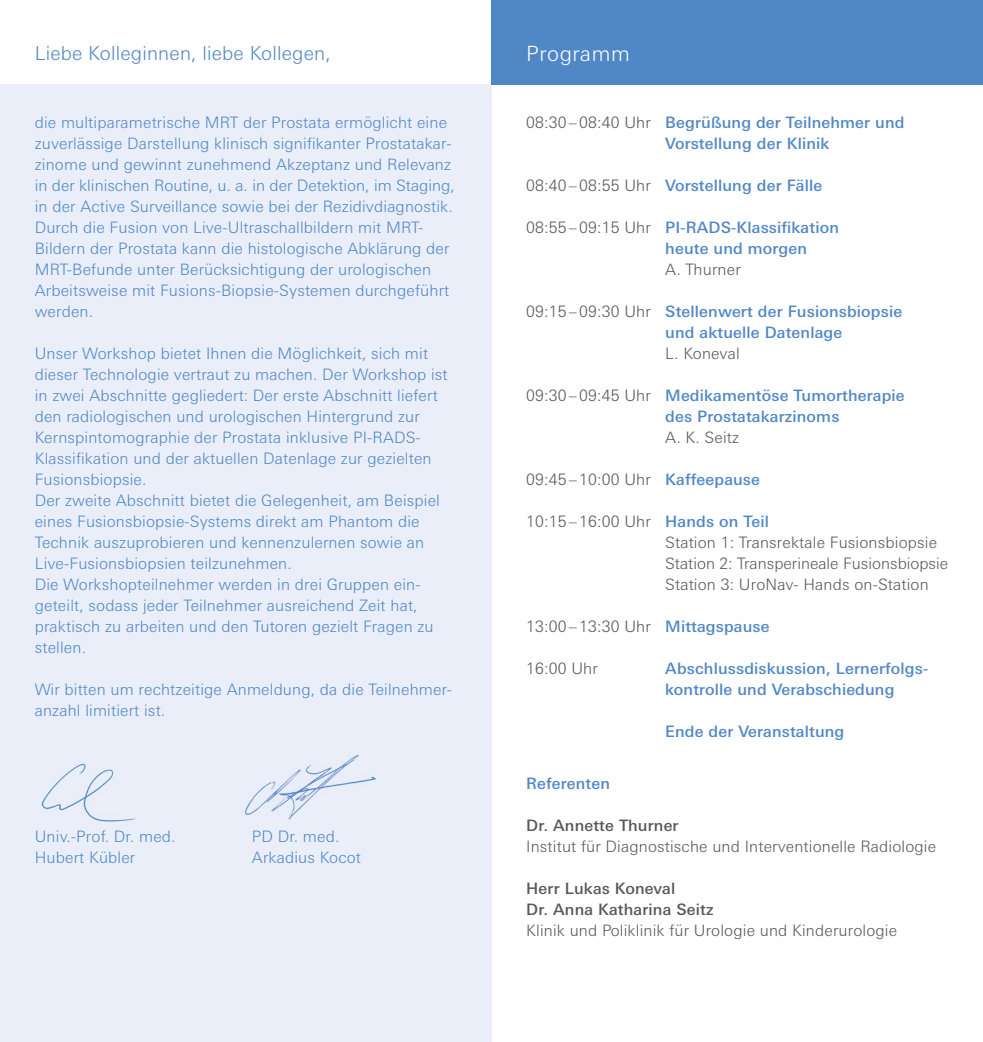
<style>
.page{position:relative;width:983px;height:1042px;background:#fff}
.page>*{position:absolute;margin:0;border:0;box-sizing:border-box;transform-origin:0 0}
.t1{font:300 21px "LT Univers Basic";letter-spacing:.025em;color:#fff}
.t2{font:300 19.25px "LT Univers Basic";letter-spacing:.01em;color:#5087c6}
.t3{font:300 15.75px/21px "LT Univers Basic";letter-spacing:.01em;color:#5087c6}
.t4{font:500 15.75px/21px "LT Univers Basic";letter-spacing:.01em;color:#5087c6}
.t5{font:300 15.75px/21px "LT Univers Basic";letter-spacing:.01em;color:#575756}
.t6{font:500 15.75px/21px "LT Univers Basic";letter-spacing:.01em;color:#575756}
.s1{font-weight:300;color:#575756}
.s2{font-weight:500;color:#5087c6}
</style>
<div class="page">
<div style="left:0;top:84px;width:491px;height:958px;background:#e9eef9"></div>
<div style="left:491px;top:0;width:491px;height:84px;background:#5087c6"></div>
<img style="left:41px;top:763px;width:95px;height:59px">
<img style="left:245px;top:754px;width:131px;height:66px">
<p class="t2" style="left:35px;top:41px;width:297px">Liebe Kolleginnen, liebe Kollegen,</p>
<h1 class="t1" style="left:526px;top:41px;width:105px">Programm</h1>
<p class="t3" style="left:35px;top:112px;width:421px">die multiparametrische MRT der Prostata ermöglicht eine zuverlässige Darstellung klinisch signifikanter Prostatakar&shy;zinome und gewinnt zunehmend Akzeptanz und Relevanz in der klinischen Routine, u. a. in der Detektion, im Staging, in der Active Surveillance sowie bei der Rezidivdiagnostik.<br>Durch die Fusion von Live-Ultraschallbildern mit MRT-Bildern der Prostata kann die histologische Abklärung der MRT-Befunde unter Berücksichtigung der urologischen Arbeitsweise mit Fusions-Biopsie-Systemen durchgeführt werden.</p>
<p class="t3" style="left:35px;top:342px;width:414px">Unser Workshop bietet Ihnen die Möglichkeit, sich mit dieser Technologie vertraut zu machen. Der Workshop ist in zwei Abschnitte gegliedert: Der erste Abschnitt liefert den radiologischen und urologischen Hintergrund zur Kernspintomographie der Prostata inklusive PI-RADS-Klassifikation und der aktuellen Datenlage zur gezielten Fusionsbiopsie.<br>Der zweite Abschnitt bietet die Gelegenheit, am Beispiel eines Fusionsbiopsie-Systems direkt am Phantom die Technik auszuprobieren und kennenzulernen sowie an Live-Fusionsbiopsien teilzunehmen.<br>Die Workshopteilnehmer werden in drei Gruppen ein&shy;geteilt, sodass jeder Teilnehmer ausreichend Zeit hat, praktisch zu arbeiten und den Tutoren gezielt Fragen zu stellen.</p>
<p class="t3" style="left:35px;top:678px;width:418px">Wir bitten um rechtzeitige Anmeldung, da die Teilnehmer&shy;anzahl limitiert ist.</p>
<p class="t3" style="left:35px;top:826px;width:142px">Univ.-Prof. Dr. med.</p>
<p class="t3" style="left:252px;top:826px;width:89px">PD Dr. med.</p>
<p class="t3" style="left:35px;top:847px;width:102px">Hubert Kübler</p>
<p class="t3" style="left:252px;top:847px;width:111px">Arkadius Kocot</p>
<p class="t4" style="left:665px;top:112px;width:241px;text-indent:-139px"><span class="s1">08:30 – 08:40 Uhr</span> Begrüßung der Teilnehmer und<br>Vorstellung der Klinik</p>
<p class="t4" style="left:526px;top:175px;width:297px"><span class="s1">08:40 – 08:55 Uhr</span> Vorstellung der Fälle</p>
<p class="t4" style="left:665px;top:217px;width:175px;text-indent:-139px"><span class="s1">08:55 – 09:15 Uhr</span> PI-RADS-Klassifikation heute und morgen</p>
<p class="t5" style="left:665px;top:259px;width:77px">A. Thurner</p>
<p class="t4" style="left:665px;top:301px;width:238px;text-indent:-139px"><span class="s1">09:15 – 09:30 Uhr</span> Stellenwert der Fusionsbiopsie und aktuelle Datenlage</p>
<p class="t5" style="left:665px;top:343px;width:76px">L. Koneval</p>
<p class="t4" style="left:665px;top:385px;width:241px;text-indent:-139px"><span class="s1">09:30 – 09:45 Uhr</span> Medikamentöse Tumortherapie des Prostatakarzinoms</p>
<p class="t5" style="left:665px;top:427px;width:75px">A. K. Seitz</p>
<p class="t5" style="left:526px;top:469px;width:235px">09:45 – 10:00 Uhr <span class="s2">Kaffeepause</span></p>
<p class="t5" style="left:665px;top:511px;width:284px;text-indent:-139px">10:15 – 16:00 Uhr <span class="s2">Hands on Teil<br></span>Station 1: Transrektale Fusionsbiopsie Station 2: Transperineale Fusionsbiopsie Station 3: UroNav- Hands on-Station</p>
<p class="t5" style="left:526px;top:616px;width:245px">13:00 – 13:30 Uhr <span class="s2">Mittagspause</span></p>
<p class="t5" style="left:526px;top:658px;width:73px">16:00 Uhr</p>
<p class="t4" style="left:665px;top:658px;width:264px">Abschlussdiskussion, Lernerfolgs&shy;kontrolle und Verabschiedung</p>
<p class="t4" style="left:665px;top:721px;width:180px">Ende der Veranstaltung</p>
<p class="t4" style="left:526px;top:773px;width:85px">Referenten</p>
<p class="t6" style="left:526px;top:815px;width:154px">Dr. Annette Thurner</p>
<p class="t5" style="left:526px;top:836px;width:411px">Institut für Diagnostische und Interventionelle Radiologie</p>
<p class="t6" style="left:526px;top:878px;width:189px">Herr Lukas Koneval<br>Dr. Anna Katharina Seitz</p>
<p class="t5" style="left:526px;top:920px;width:372px">Klinik und Poliklinik für Urologie und Kinderurologie</p>
</div>
